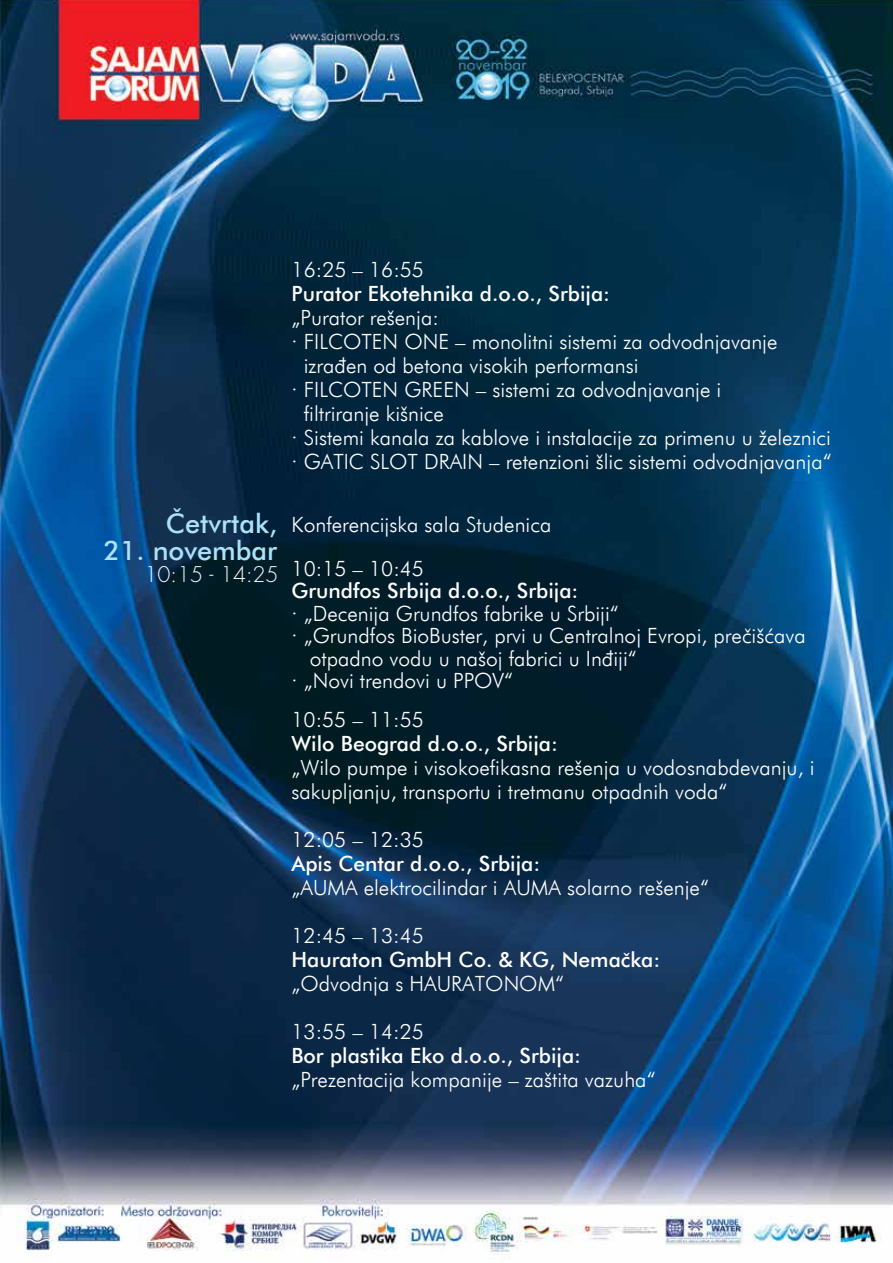
<style>
.page{position:relative;width:893px;height:1263px;background:#fff}
.page>*{position:absolute;margin:0;border:0;box-sizing:border-box;transform-origin:0 0}
.t1{font:500 27px "Futura BT";color:#abe1fa}
.t2{font:300 21px/43.5px "Futura BT";color:#fff}
.t3{font:500 21px "Futura BT";color:#fff}
.t4{font:300 21px "Futura";color:#fff}
</style>
<div class="page">
<img style="left:0;top:0;width:893px;height:1259px">
<p class="t1" style="left:166px;top:507px;width:113px">Četvrtak,</p>
<p class="t1" style="left:104px;top:534px;width:175px">21. novembar</p>
<p class="t4" style="left:144px;top:562px;width:136px">10:15 - 14:25</p>
<p class="t2" style="left:292px;top:248px;width:134px">16:25 – 16:55</p>
<p class="t3" style="left:292px;top:281px;width:320px">Purator Ekotehnika d.o.o., Srbija:</p>
<p class="t2" style="left:292px;top:296px;width:149px">„Purator re{enja:</p>
<p class="t2" style="left:292px;top:320px;width:487px">· FILCOTEN ONE – monolitni sistemi za odvodnjavanje</p>
<p class="t2" style="left:304px;top:344px;width:336px">izrađen od betona visokih performansi</p>
<p class="t2" style="left:292px;top:368px;width:431px">· FILCOTEN GREEN – sistemi za odvodnjavanje i</p>
<p class="t2" style="left:304px;top:392px;width:142px">filtriranje ki{nice</p>
<p class="t2" style="left:292px;top:416px;width:541px">· Sistemi kanala za kablove i instalacije za primenu u železnici</p>
<p class="t2" style="left:292px;top:440px;width:541px">· GATIC SLOT DRAIN – retenzioni {lic sistemi odvodnjavanja“</p>
<p class="t2" style="left:292px;top:503px;width:261px">Konferencijska sala Studenica<br>10:15 – 10:45</p>
<p class="t3" style="left:292px;top:578px;width:288px">Grundfos Srbija d.o.o., Srbija:</p>
<p class="t2" style="left:292px;top:591px;width:329px">· „Decenija Grundfos fabrike u Srbiji“</p>
<p class="t2" style="left:292px;top:614px;width:516px">· „Grundfos BioBuster, prvi u Centralnoj Evropi, preči{ćava</p>
<p class="t2" style="left:310px;top:636px;width:329px">otpadno vodu u na{oj fabrici u Inđiji“</p>
<p class="t2" style="left:292px;top:659px;width:223px">· „Novi trendovi u PPOV“</p>
<p class="t2" style="left:291px;top:698px;width:134px">10:55 – 11:55</p>
<p class="t3" style="left:291px;top:731px;width:268px">Wilo Beograd d.o.o., Srbija:</p>
<p class="t2" style="left:291px;top:755px;width:525px;line-height:24px">„Wilo pumpe i visokoefikasna re{enja u vodosnabdevanju, i sakupljanju, transportu i tretmanu otpadnih voda“</p>
<p class="t2" style="left:291px;top:818px;width:134px">12:05 – 12:35</p>
<p class="t3" style="left:291px;top:851px;width:250px">Apis Centar d.o.o., Srbija:</p>
<p class="t2" style="left:291px;top:866px;width:419px">„AUMA elektrocilindar i AUMA solarno re{enje“</p>
<p class="t2" style="left:291px;top:914px;width:134px">12:45 – 13:45</p>
<p class="t3" style="left:291px;top:947px;width:370px">Hauraton GmbH Co. &amp; KG, Nemačka:</p>
<p class="t2" style="left:291px;top:962px;width:274px">„Odvodnja s HAURATONOM“</p>
<p class="t2" style="left:291px;top:1010px;width:134px">13:55 – 14:25</p>
<p class="t3" style="left:291px;top:1043px;width:291px">Bor plastika Eko d.o.o., Srbija:</p>
<p class="t2" style="left:291px;top:1058px;width:366px">„Prezentacija kompanije – za{tita vazuha“</p>
</div>
